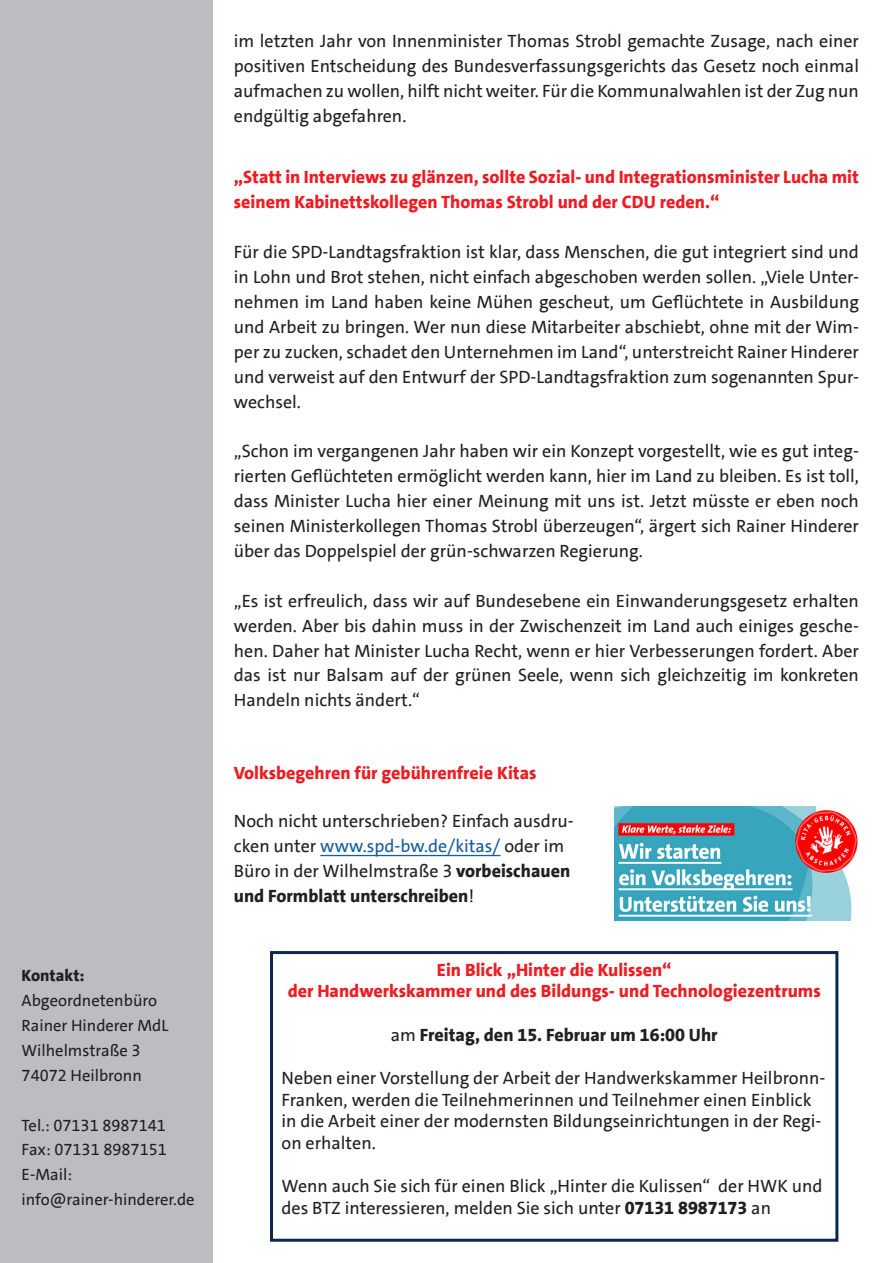
<style>
.page{position:relative;width:893px;height:1263px;background:#fff}
.page>*{position:absolute;margin:0;border:0;box-sizing:border-box;transform-origin:0 0}
.t1{font:18px/24.9px "SPD The Sans";color:#231f20;text-align:justify}
.t2{font:800 18px/24.9px "SPD The Sans";color:#ee1d23}
.t3{font:800 18px "SPD The Sans";color:#231f20}
.Fließtext{font:16.5px "SPD The Sans";color:#231f20}
.Fließtext-2{font:800 16.5px "SPD The Sans";color:#231f20}
.s1{color:#175d9e}
.s2{font-weight:800}
.s3{font-weight:400}
</style>
<div class="page">
<div style="left:0;top:0;width:213px;height:1263px;background:#bcbdc0"></div>
<div style="left:270px;top:951px;width:568px;height:291px;border:3px solid #0b2555"></div>
<img style="left:614px;top:806px;width:244px;height:114px">
<hr style="left:320px;top:855px;width:180px;height:1px;background:#175d9e">
<p class="Fließtext-2" style="left:22px;top:965px;width:65px">Kontakt:</p>
<p class="Fließtext" style="left:22px;top:990px;width:137px">Abgeordnetenbüro</p>
<p class="Fließtext" style="left:22px;top:1015px;width:148px">Rainer Hinderer MdL</p>
<p class="Fließtext" style="left:22px;top:1040px;width:120px">Wilhelmstraße 3</p>
<p class="Fließtext" style="left:22px;top:1064px;width:122px">74072 Heilbronn</p>
<p class="Fließtext" style="left:22px;top:1114px;width:146px">Tel.: 07131 8987141</p>
<p class="Fließtext" style="left:22px;top:1139px;width:147px">Fax: 07131 8987151</p>
<p class="Fließtext" style="left:22px;top:1164px;width:52px">E-Mail:</p>
<p class="Fließtext" style="left:22px;top:1189px;width:175px">info@rainer-hinderer.de</p>
<p class="t1" style="left:234px;top:29px;width:627px">im letzten Jahr von Innenminister Thomas Strobl gemachte Zusage, nach einer positiven Entscheidung des Bundesverfassungsgerichts das Gesetz noch einmal aufmachen zu wollen, hilft nicht weiter. Für die Kommunalwahlen ist der Zug nun endgültig abgefahren.</p>
<p class="t2" style="left:234px;top:165px;width:626px">„Statt in Interviews zu glänzen, sollte Sozial- und Integrationsminister Lucha mit seinem Kabinettskollegen Thomas Strobl und der CDU reden.“</p>
<p class="t1" style="left:234px;top:240px;width:627px">Für die SPD-Landtagsfraktion ist klar, dass Menschen, die gut integriert sind und in Lohn und Brot stehen, nicht einfach abgeschoben werden sollen. „Viele Unter&shy;nehmen im Land haben keine Mühen gescheut, um Geflüchtete in Ausbildung und Arbeit zu bringen. Wer nun diese Mitarbeiter abschiebt, ohne mit der Wim&shy;per zu zucken, schadet den Unternehmen im Land“, unterstreicht Rainer Hinderer und verweist auf den Entwurf der SPD-Landtagsfraktion zum sogenannten Spur&shy;wechsel.</p>
<p class="t1" style="left:234px;top:439px;width:627px">„Schon im vergangenen Jahr haben wir ein Konzept vorgestellt, wie es gut integ&shy;rierten Geflüchteten ermöglicht werden kann, hier im Land zu bleiben. Es ist toll, dass Minister Lucha hier einer Meinung mit uns ist. Jetzt müsste er eben noch seinen Ministerkollegen Thomas Strobl überzeugen“, ärgert sich Rainer Hinderer über das Doppelspiel der grün-schwarzen Regierung.</p>
<p class="t1" style="left:234px;top:588px;width:627px">„Es ist erfreulich, dass wir auf Bundesebene ein Einwanderungsgesetz erhalten werden. Aber bis dahin muss in der Zwischenzeit im Land auch einiges gesche&shy;hen. Daher hat Minister Lucha Recht, wenn er hier Verbesserungen fordert. Aber das ist nur Balsam auf der grünen Seele, wenn sich gleichzeitig im konkreten Handeln nichts ändert.“</p>
<p class="t2" style="left:234px;top:760px;width:304px">Volksbegehren für gebührenfreie Kitas</p>
<p class="t1" style="left:234px;top:809px;width:341px;text-align:left">Noch nicht unterschrieben? Einfach ausdru&shy;cken unter <span class="s1">www.spd-bw.de/kitas/</span> oder im Büro in der Wilhelmstraße 3 <span class="s2">vorbeischauen und Formblatt unterschreiben</span>!</p>
<p class="t2" style="left:437px;top:957px;width:236px">Ein Blick „Hinter die Kulissen“</p>
<p class="t2" style="left:288px;top:979px;width:535px">der Handwerkskammer und des Bildungs- und Technologiezentrums</p>
<p class="t3" style="left:391px;top:1023px;width:328px"><span class="s3">am</span> Freitag, den 15. Februar um 16:00 Uhr</p>
<p class="t1" style="left:282px;top:1067px;width:545px;line-height:21.6px;text-align:left">Neben einer Vorstellung der Arbeit der Handwerkskammer Heilbronn-Franken, werden die Teilnehmerinnen und Teilnehmer einen Einblick in die Arbeit einer der modernsten Bildungseinrichtungen in der Regi&shy;on erhalten.</p>
<p class="t1" style="left:282px;top:1175px;width:542px;line-height:21.6px">Wenn auch Sie sich für einen Blick „Hinter die Kulissen“ der HWK und des BTZ interessieren, melden Sie sich unter <span class="s2">07131 8987173</span> an</p>
</div>
